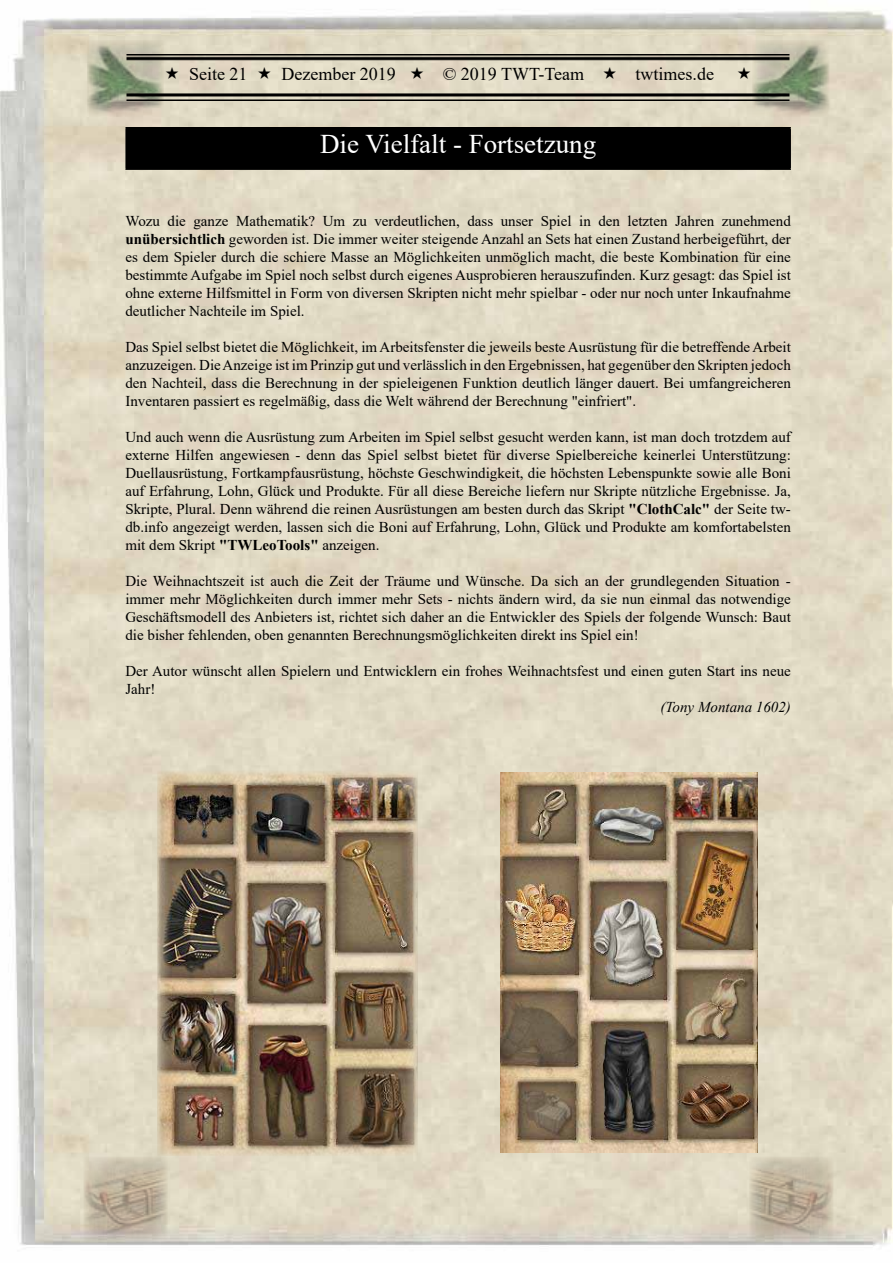
<style>
.page{position:relative;width:893px;height:1263px;background:#fff}
.page>*{position:absolute;margin:0;border:0;box-sizing:border-box;transform-origin:0 0}
.t1{font:27px "Times New Roman";color:#fff}
.t2{font:18px "Times New Roman";color:#000}
.t3{font:15px/18px "Times New Roman";color:#000;text-align:justify}
.t4{font:italic 15px "Times New Roman";color:#000}
.s1{font-weight:700}
</style>
<div class="page">
<img style="left:0;top:10px;width:893px;height:1236px">
<img style="left:164px;top:54px;width:589px;height:46px">
<img style="left:87px;top:40px;width:77px;height:77px">
<img style="left:753px;top:40px;width:76px;height:77px">
<img style="left:84px;top:1157px;width:84px;height:84px">
<img style="left:749px;top:1157px;width:84px;height:84px">
<div style="left:126px;top:128px;width:664px;height:41px;background:#000"></div>
<hr style="left:125px;top:127px;width:666px;height:2px;background:#000">
<hr style="left:125px;top:129px;width:2px;height:39px;background:#000">
<hr style="left:789px;top:129px;width:2px;height:39px;background:#000">
<hr style="left:125px;top:168px;width:666px;height:2px;background:#000">
<img style="left:157px;top:771px;width:260px;height:384px">
<img style="left:501px;top:773px;width:256px;height:379px">
<svg style="left:166px;top:67px;width:12px;height:12px"></svg>
<svg style="left:258px;top:67px;width:13px;height:12px"></svg>
<svg style="left:411px;top:67px;width:12px;height:12px"></svg>
<svg style="left:604px;top:67px;width:12px;height:12px"></svg>
<svg style="left:738px;top:67px;width:12px;height:12px"></svg>
<p class="t2" style="left:189px;top:62px;width:60px">Seite 21</p>
<p class="t2" style="left:281px;top:62px;width:116px">Dezember 2019</p>
<p class="t2" style="left:443px;top:62px;width:143px">© 2019 TWT-Team</p>
<p class="t2" style="left:635px;top:62px;width:80px">twtimes.de</p>
<h1 class="t1" style="left:320px;top:124px;width:278px">Die Vielfalt - Fortsetzung</h1>
<p class="t3" style="left:125px;top:212px;width:667px">Wozu die ganze Mathematik? Um zu verdeutlichen, dass unser Spiel in den letzten Jahren zunehmend <span class="s1">unübersichtlich</span> geworden ist. Die immer weiter steigende Anzahl an Sets hat einen Zustand herbeigeführt, der es dem Spieler durch die schiere Masse an Möglichkeiten unmöglich macht, die beste Kombination für eine bestimmte Aufgabe im Spiel noch selbst durch eigenes Ausprobieren herauszufinden. Kurz gesagt: das Spiel ist ohne externe Hilfsmittel in Form von diversen Skripten nicht mehr spielbar - oder nur noch unter Inkaufnahme deutlicher Nachteile im Spiel.</p>
<p class="t3" style="left:125px;top:338px;width:667px">Das Spiel selbst bietet die Möglichkeit, im Arbeitsfenster die jeweils beste Ausrüstung für die betreffende Arbeit anzuzeigen. Die Anzeige ist im Prinzip gut und verlässlich in den Ergebnissen, hat gegenüber den Skripten jedoch den Nachteil, dass die Berechnung in der spieleigenen Funktion deutlich länger dauert. Bei umfangreicheren Inventaren passiert es regelmäßig, dass die Welt während der Berechnung "einfriert".</p>
<p class="t3" style="left:125px;top:428px;width:667px">Und auch wenn die Ausrüstung zum Arbeiten im Spiel selbst gesucht werden kann, ist man doch trotzdem auf externe Hilfen angewiesen - denn das Spiel selbst bietet für diverse Spielbereiche keinerlei Unterstützung:<br>Duellausrüstung, Fortkampfausrüstung, höchste Geschwindigkeit, die höchsten Lebenspunkte sowie alle Boni auf Erfahrung, Lohn, Glück und Produkte. Für all diese Bereiche liefern nur Skripte nützliche Ergebnisse. Ja, Skripte, Plural. Denn während die reinen Ausrüstungen am besten durch das Skript <span class="s1">"ClothCalc"</span> der Seite tw&shy;db.info angezeigt werden, lassen sich die Boni auf Erfahrung, Lohn, Glück und Produkte am komfortabelsten mit dem Skript <span class="s1">"TWLeoTools"</span> anzeigen.</p>
<p class="t3" style="left:125px;top:572px;width:667px">Die Weihnachtszeit ist auch die Zeit der Träume und Wünsche. Da sich an der grundlegenden Situation - immer mehr Möglichkeiten durch immer mehr Sets - nichts ändern wird, da sie nun einmal das notwendige Geschäftsmodell des Anbieters ist, richtet sich daher an die Entwickler des Spiels der folgende Wunsch: Baut die bisher fehlenden, oben genannten Berechnungsmöglichkeiten direkt ins Spiel ein!</p>
<p class="t3" style="left:125px;top:662px;width:667px">Der Autor wünscht allen Spielern und Entwicklern ein frohes Weihnachtsfest und einen guten Start ins neue<br>Jahr!</p>
<p class="t4" style="left:661px;top:697px;width:132px">(Tony Montana 1602)</p>
</div>
